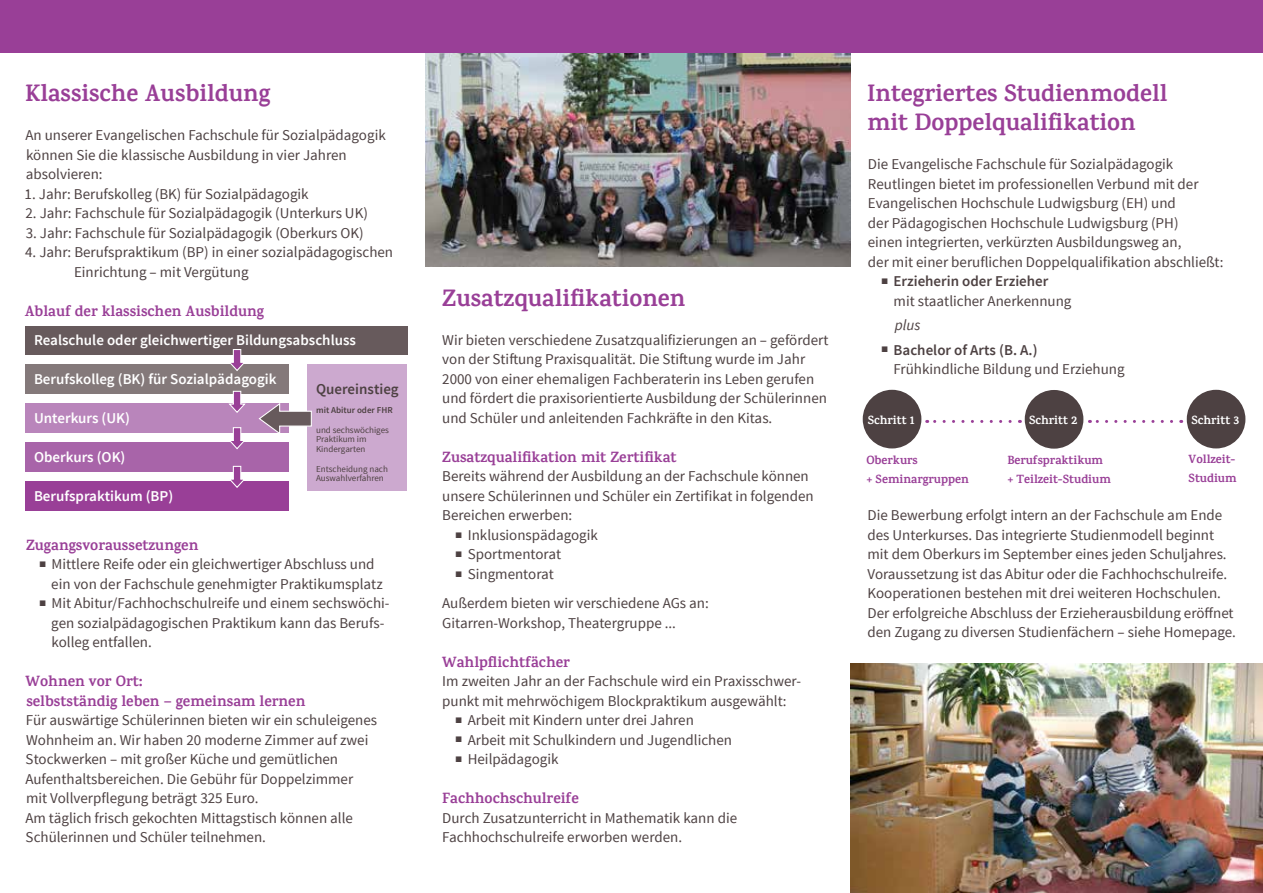
<style>
.page{position:relative;width:1263px;height:893px;background:#fff}
.page>*{position:absolute;margin:0;border:0;box-sizing:border-box;transform-origin:0 0}
.t1{font:700 24px/29.2px "Karma";color:#993f97}
.t2{font:15px/19.5px "Source Sans Pro";color:#4d4142}
.t3{font:700 15px/19.5px "Karma";color:#993f97}
.t4{font:600 15px "Source Sans Pro";color:#fff}
.t5{font:600 15px "Source Sans Pro";color:#4d4142}
.t6{font:italic 15px "Source Sans Pro";color:#4d4142}
.t7{font:700 12px/19.5px "Karma";color:#993f97}
.t8{font:700 12px "Karma";color:#fff}
.t9{font:9px/9.8px "Source Sans Pro";color:#4d4142}
.t10{font:600 9px "Source Sans Pro";color:#4d4142}
.s1{font-family:"Arial";font-size:12px}
.s2{font-weight:600}
</style>
<div class="page">
<img style="left:425px;top:52px;width:425px;height:214px">
<div style="left:0;top:0;width:1263px;height:52px;background:#993f97"></div>
<img style="left:850px;top:663px;width:413px;height:230px">
<div style="left:863px;top:390px;width:58px;height:58px;background:#4d4142;border-radius:50%"></div>
<div style="left:1025px;top:390px;width:58px;height:59px;background:#4d4142;border-radius:50%"></div>
<svg style="left:927px;top:420px;width:83px;height:3px"></svg>
<svg style="left:1089px;top:420px;width:82px;height:3px"></svg>
<div style="left:1187px;top:390px;width:58px;height:58px;background:#4d4142;border-radius:50%"></div>
<div style="left:26px;top:481px;width:263px;height:29px;background:#993f97"></div>
<div style="left:26px;top:442px;width:263px;height:30px;background:#a864a9"></div>
<div style="left:26px;top:404px;width:263px;height:29px;background:#b985bb"></div>
<div style="left:26px;top:364px;width:263px;height:30px;background:#84797a"></div>
<div style="left:26px;top:326px;width:382px;height:29px;background:#675a5c"></div>
<div style="left:308px;top:365px;width:99px;height:126px;background:#cca9cf"></div>
<svg style="left:230px;top:349px;width:14px;height:22px"></svg>
<svg style="left:258px;top:402px;width:54px;height:34px"></svg>
<svg style="left:227px;top:390px;width:20px;height:23px"></svg>
<svg style="left:230px;top:427px;width:14px;height:23px"></svg>
<svg style="left:230px;top:465px;width:14px;height:23px"></svg>
<h1 class="t1" style="left:25px;top:78px;width:247px">Klassische Ausbildung</h1>
<p class="t2" style="left:25px;top:126px;width:362px">An unserer Evangelischen Fachschule für Sozialpädagogik können Sie die klassische Ausbildung in vier Jahren absolvieren:</p>
<p class="t2" style="left:25px;top:184px;width:286px">1. Jahr: Berufskolleg (BK) für Sozialpädagogik</p>
<p class="t2" style="left:26px;top:204px;width:344px">2. Jahr: Fachschule für Sozialpädagogik (Unterkurs UK)</p>
<p class="t2" style="left:26px;top:223px;width:340px">3. Jahr: Fachschule für Sozialpädagogik (Oberkurs OK)</p>
<p class="t2" style="left:74px;top:243px;width:321px;text-indent:-49px">4. Jahr: Berufspraktikum (BP) in einer sozialpädagogischen<br>Einrichtung – mit Vergütung</p>
<p class="t3" style="left:25px;top:301px;width:241px">Ablauf der klassischen Ausbildung</p>
<p class="t4" style="left:34px;top:330px;width:323px">Realschule oder gleichwertiger Bildungsabschluss</p>
<p class="t5" style="left:316px;top:379px;width:84px">Quereinstieg</p>
<p class="t10" style="left:316px;top:404px;width:78px">mit Abitur oder FHR</p>
<p class="t9" style="left:316px;top:425px;width:74px">und sechswöchiges<br>Praktikum im<br>Kindergarten</p>
<p class="t9" style="left:316px;top:464px;width:73px">Entscheidung nach<br>Auswahlverfahren</p>
<p class="t4" style="left:34px;top:369px;width:244px">Berufskolleg (BK) für Sozialpädagogik</p>
<p class="t4" style="left:34px;top:408px;width:98px">Unterkurs (UK)</p>
<p class="t4" style="left:34px;top:447px;width:93px">Oberkurs (OK)</p>
<p class="t4" style="left:34px;top:486px;width:141px">Berufspraktikum (BP)</p>
<p class="t3" style="left:26px;top:535px;width:174px">Zugangsvoraussetzungen</p>
<p class="t2" style="left:51px;top:555px;width:333px;text-indent:-12px"><span class="s1">■</span> Mittlere Reife oder ein gleichwertiger Abschluss und ein von der Fachschule genehmigter Praktikumsplatz</p>
<p class="t2" style="left:51px;top:594px;width:340px;text-indent:-12px"><span class="s1">■</span> Mit Abitur/Fachhochschulreife und einem sechswöchi&shy;gen sozialpädagogischen Praktikum kann das Berufs&shy;kolleg entfallen.</p>
<p class="t3" style="left:26px;top:671px;width:281px">Wohnen vor Ort:<br>selbstständig leben – gemeinsam lernen</p>
<p class="t2" style="left:25px;top:711px;width:353px">Für auswärtige Schülerinnen bieten wir ein schuleigenes Wohnheim an. Wir haben 20 moderne Zimmer auf zwei Stockwerken – mit großer Küche und gemütlichen Aufenthaltsbereichen. Die Gebühr für Doppelzimmer mit Vollverpflegung beträgt 325 Euro.<br>Am täglich frisch gekochten Mittagstisch können alle Schülerinnen und Schüler teilnehmen.</p>
<h1 class="t1" style="left:442px;top:283px;width:245px">Zusatzqualifikationen</h1>
<p class="t2" style="left:442px;top:330px;width:388px">Wir bieten verschiedene Zusatzqualifizierungen an – gefördert von der Stiftung Praxisqualität. Die Stiftung wurde im Jahr 2000 von einer ehemaligen Fachberaterin ins Leben gerufen und fördert die praxisorientierte Ausbildung der Schülerinnen und Schüler und anleitenden Fachkräfte in den Kitas.</p>
<p class="t3" style="left:442px;top:447px;width:236px">Zusatzqualifikation mit Zertifikat</p>
<p class="t2" style="left:442px;top:467px;width:373px">Bereits während der Ausbildung an der Fachschule können unsere Schülerinnen und Schüler ein Zertifikat in folgenden<br>Bereichen erwerben:</p>
<p class="t2" style="left:455px;top:525px;width:144px"><span class="s1">■</span> Inklusionspädagogik</p>
<p class="t2" style="left:455px;top:545px;width:108px"><span class="s1">■</span> Sportmentorat</p>
<p class="t2" style="left:442px;top:559px;width:268px;line-height:29.2px;text-indent:13px"><span class="s1">■</span> Singmentorat<br>Außerdem bieten wir verschiedene AGs an:</p>
<p class="t2" style="left:442px;top:613px;width:235px">Gitarren-Workshop, Theatergruppe ...</p>
<p class="t3" style="left:442px;top:652px;width:129px">Wahlpflichtfächer</p>
<p class="t2" style="left:442px;top:672px;width:360px">Im zweiten Jahr an der Fachschule wird ein Praxisschwer&shy;punkt mit mehrwöchigem Blockpraktikum ausgewählt:</p>
<p class="t2" style="left:455px;top:711px;width:240px"><span class="s1">■</span> Arbeit mit Kindern unter drei Jahren</p>
<p class="t2" style="left:455px;top:730px;width:278px"><span class="s1">■</span> Arbeit mit Schulkindern und Jugendlichen</p>
<p class="t2" style="left:455px;top:750px;width:105px"><span class="s1">■</span> Heilpädagogik</p>
<p class="t3" style="left:442px;top:788px;width:138px">Fachhochschulreife</p>
<p class="t2" style="left:442px;top:808px;width:296px">Durch Zusatzunterricht in Mathematik kann die<br>Fachhochschulreife erworben werden.</p>
<h1 class="t1" style="left:867px;top:78px;width:302px">Integriertes Studienmodell mit Doppelqualifikation</h1>
<p class="t2" style="left:868px;top:155px;width:357px">Die Evangelische Fachschule für Sozialpädagogik Reutlingen bietet im professionellen Verbund mit der Evangelischen Hochschule Ludwigsburg (EH) und<br>der Pädagogischen Hochschule Ludwigsburg (PH)<br>einen integrierten, verkürzten Ausbildungsweg an,<br>der mit einer beruflichen Doppelqualifikation abschließt:</p>
<p class="t2" style="left:893px;top:272px;width:179px;text-indent:-12px"><span class="s1">■</span> <span class="s2">Erzieherin oder Erzieher </span>mit staatlicher Anerkennung</p>
<p class="t6" style="left:895px;top:315px;width:27px">plus</p>
<p class="t2" style="left:893px;top:340px;width:233px;text-indent:-12px"><span class="s1">■</span> <span class="s2">Bachelor of Arts (B. A.)<br></span>Frühkindliche Bildung und Erziehung</p>
<p class="t8" style="left:868px;top:412px;width:48px">Schritt 1</p>
<p class="t8" style="left:1029px;top:413px;width:50px">Schritt 2</p>
<p class="t8" style="left:1191px;top:412px;width:49px">Schritt 3</p>
<p class="t7" style="left:866px;top:450px;width:104px">Oberkurs<br>+ Seminargruppen</p>
<p class="t7" style="left:1007px;top:450px;width:105px">Berufspraktikum + Teilzeit-Studium</p>
<p class="t7" style="left:1188px;top:449px;width:50px">Vollzeit-<br>Studium</p>
<p class="t2" style="left:867px;top:506px;width:370px">Die Bewerbung erfolgt intern an der Fachschule am Ende des Unterkurses. Das integrierte Studienmodell beginnt mit dem Oberkurs im September eines jeden Schuljahres.<br>Voraussetzung ist das Abitur oder die Fachhochschulreife.<br>Kooperationen bestehen mit drei weiteren Hochschulen.<br>Der erfolgreiche Abschluss der Erzieherausbildung eröffnet den Zugang zu diversen Studienfächern – siehe Homepage.</p>
</div>
